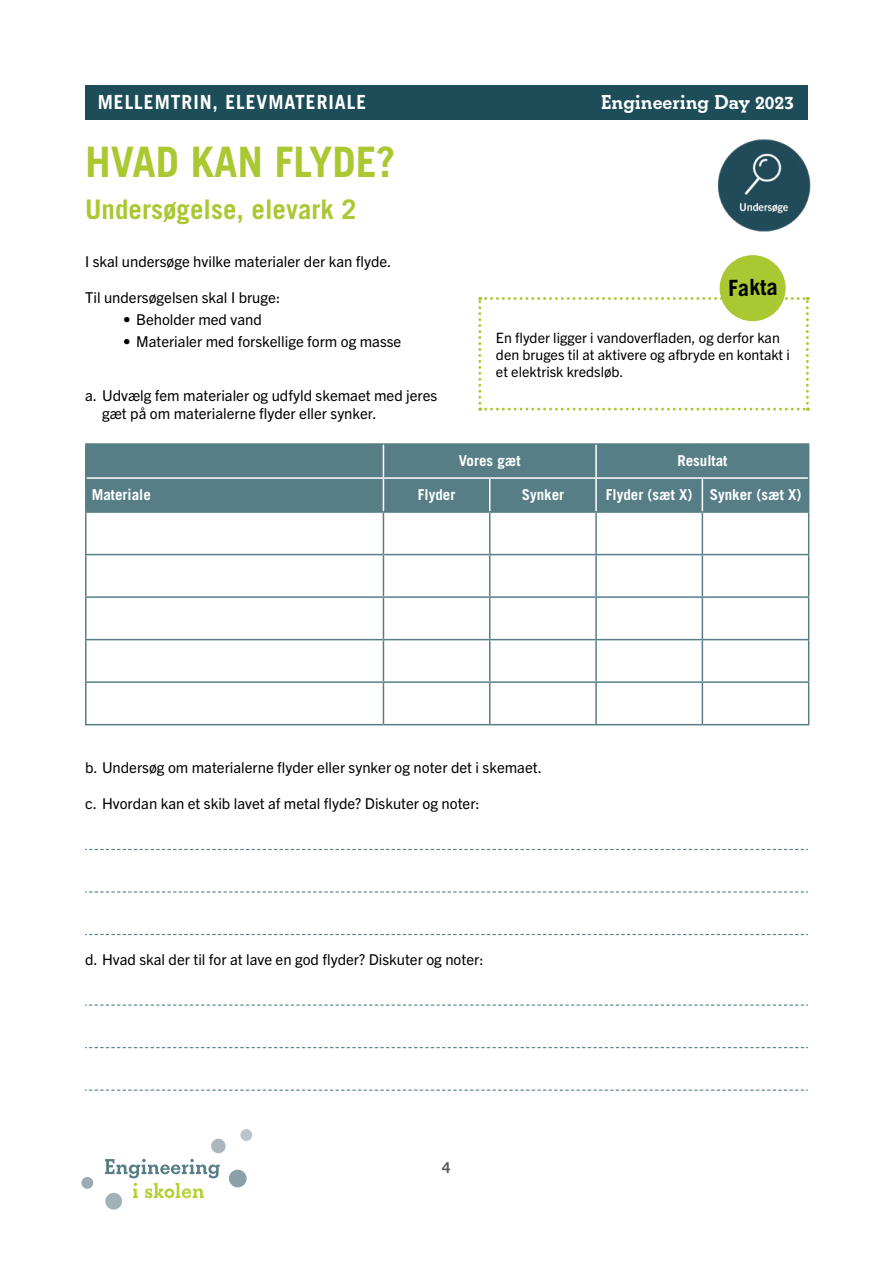
<style>
.page{position:relative;width:893px;height:1263px;background:#fff}
.page>*{position:absolute;margin:0;border:0;box-sizing:border-box;transform-origin:0 0}
.t1{font:700 42px "Trade Gothic LT Std";color:#a9c832}
.t2{font:700 27px "Trade Gothic LT Std";color:#a9c832}
.t3{font:700 22.35px "Trade Gothic LT Std";color:#000}
.t4{font:700 21px "Beton EF";color:#fff}
.t5{font:700 19.5px "Trade Gothic LT Std";letter-spacing:.05em;color:#fff}
.t6{font:15px/18px "Trade Gothic Next LT Pro";color:#000}
.t7{font:700 15px "Trade Gothic LT Std";color:#fff}
.t8{font:700 15px "Trade Gothic LT Std";color:#58595b}
.t9{font:14.25px/17.1px "Trade Gothic Next LT Pro";color:#000}
</style>
<div class="page">
<div style="left:229px;top:1170px;width:18px;height:17px;background:#8aa0a8;border-radius:50%"></div>
<div style="left:240px;top:1129px;width:12px;height:12px;background:#bac4c9;border-radius:50%"></div>
<div style="left:211px;top:1139px;width:15px;height:14px;background:#aab7bd;border-radius:50%"></div>
<div style="left:105px;top:1193px;width:17px;height:16px;background:#a1b1b8;border-radius:50%"></div>
<div style="left:81px;top:1177px;width:12px;height:12px;background:#9aabb2;border-radius:50%"></div>
<svg style="left:105px;top:1159px;width:115px;height:39px"></svg>
<div style="left:85px;top:85px;width:723px;height:34px;background:#1e4d5a"></div>
<img style="left:718px;top:139px;width:93px;height:93px">
<div style="left:87px;top:445px;width:721px;height:66px;background:#577e87"></div>
<hr style="left:596px;top:443px;width:106px;height:2px;background:#577e87">
<hr style="left:702px;top:443px;width:107px;height:2px;background:#577e87">
<hr style="left:808px;top:445px;width:1px;height:33px;background:#577e87">
<hr style="left:85px;top:513px;width:2px;height:41px;background:#577e87">
<hr style="left:383px;top:513px;width:1px;height:41px;background:#577e87">
<hr style="left:489px;top:513px;width:1px;height:41px;background:#577e87">
<hr style="left:595px;top:513px;width:2px;height:41px;background:#577e87">
<hr style="left:702px;top:513px;width:1px;height:41px;background:#577e87">
<hr style="left:808px;top:513px;width:1px;height:41px;background:#577e87">
<hr style="left:85px;top:554px;width:298px;height:1px;background:#577e87">
<hr style="left:85px;top:555px;width:2px;height:41px;background:#577e87">
<hr style="left:383px;top:554px;width:107px;height:1px;background:#577e87">
<hr style="left:383px;top:555px;width:1px;height:41px;background:#577e87">
<hr style="left:490px;top:554px;width:106px;height:1px;background:#577e87">
<hr style="left:489px;top:555px;width:1px;height:41px;background:#577e87">
<hr style="left:596px;top:554px;width:106px;height:1px;background:#577e87">
<hr style="left:595px;top:555px;width:2px;height:41px;background:#577e87">
<hr style="left:702px;top:554px;width:107px;height:1px;background:#577e87">
<hr style="left:702px;top:555px;width:1px;height:41px;background:#577e87">
<hr style="left:808px;top:555px;width:1px;height:41px;background:#577e87">
<hr style="left:85px;top:596px;width:298px;height:2px;background:#577e87">
<hr style="left:85px;top:598px;width:2px;height:41px;background:#577e87">
<hr style="left:383px;top:596px;width:107px;height:2px;background:#577e87">
<hr style="left:383px;top:598px;width:1px;height:41px;background:#577e87">
<hr style="left:490px;top:596px;width:106px;height:2px;background:#577e87">
<hr style="left:489px;top:598px;width:1px;height:41px;background:#577e87">
<hr style="left:596px;top:596px;width:106px;height:2px;background:#577e87">
<hr style="left:595px;top:598px;width:2px;height:41px;background:#577e87">
<hr style="left:702px;top:596px;width:107px;height:2px;background:#577e87">
<hr style="left:702px;top:598px;width:1px;height:41px;background:#577e87">
<hr style="left:808px;top:598px;width:1px;height:41px;background:#577e87">
<hr style="left:85px;top:639px;width:298px;height:1px;background:#577e87">
<hr style="left:85px;top:640px;width:2px;height:41px;background:#577e87">
<hr style="left:383px;top:639px;width:107px;height:1px;background:#577e87">
<hr style="left:383px;top:640px;width:1px;height:41px;background:#577e87">
<hr style="left:490px;top:639px;width:106px;height:1px;background:#577e87">
<hr style="left:489px;top:640px;width:1px;height:41px;background:#577e87">
<hr style="left:596px;top:639px;width:106px;height:1px;background:#577e87">
<hr style="left:595px;top:640px;width:2px;height:41px;background:#577e87">
<hr style="left:702px;top:639px;width:107px;height:1px;background:#577e87">
<hr style="left:702px;top:640px;width:1px;height:41px;background:#577e87">
<hr style="left:808px;top:640px;width:1px;height:41px;background:#577e87">
<hr style="left:85px;top:681px;width:298px;height:2px;background:#577e87">
<hr style="left:85px;top:683px;width:2px;height:41px;background:#577e87">
<hr style="left:383px;top:681px;width:107px;height:2px;background:#577e87">
<hr style="left:383px;top:683px;width:1px;height:41px;background:#577e87">
<hr style="left:490px;top:681px;width:106px;height:2px;background:#577e87">
<hr style="left:489px;top:683px;width:1px;height:41px;background:#577e87">
<hr style="left:596px;top:681px;width:106px;height:2px;background:#577e87">
<hr style="left:595px;top:683px;width:2px;height:41px;background:#577e87">
<hr style="left:702px;top:681px;width:107px;height:2px;background:#577e87">
<hr style="left:702px;top:683px;width:1px;height:41px;background:#577e87">
<hr style="left:808px;top:683px;width:1px;height:41px;background:#577e87">
<hr style="left:85px;top:724px;width:298px;height:1px;background:#577e87">
<hr style="left:383px;top:724px;width:107px;height:1px;background:#577e87">
<hr style="left:490px;top:724px;width:106px;height:1px;background:#577e87">
<hr style="left:596px;top:724px;width:106px;height:1px;background:#577e87">
<hr style="left:702px;top:724px;width:107px;height:1px;background:#577e87">
<hr style="left:85px;top:443px;width:298px;height:2px;background:#577e87">
<hr style="left:85px;top:445px;width:2px;height:33px;background:#577e87">
<hr style="left:383px;top:443px;width:107px;height:2px;background:#577e87">
<hr style="left:490px;top:443px;width:106px;height:2px;background:#577e87">
<hr style="left:383px;top:445px;width:1px;height:32px;background:#fff">
<hr style="left:595px;top:445px;width:2px;height:32px;background:#fff">
<hr style="left:87px;top:477px;width:296px;height:2px;background:#fff">
<hr style="left:383px;top:477px;width:107px;height:2px;background:#fff">
<hr style="left:383px;top:479px;width:1px;height:32px;background:#fff">
<hr style="left:490px;top:477px;width:106px;height:2px;background:#fff">
<hr style="left:489px;top:479px;width:1px;height:32px;background:#fff">
<hr style="left:596px;top:477px;width:106px;height:2px;background:#fff">
<hr style="left:595px;top:479px;width:2px;height:32px;background:#fff">
<hr style="left:85px;top:478px;width:2px;height:33px;background:#577e87">
<hr style="left:85px;top:511px;width:298px;height:2px;background:#577e87">
<hr style="left:383px;top:511px;width:107px;height:2px;background:#577e87">
<hr style="left:490px;top:511px;width:106px;height:2px;background:#577e87">
<hr style="left:596px;top:511px;width:106px;height:2px;background:#577e87">
<hr style="left:702px;top:477px;width:106px;height:2px;background:#fff">
<hr style="left:702px;top:479px;width:1px;height:32px;background:#fff">
<hr style="left:808px;top:478px;width:1px;height:33px;background:#577e87">
<hr style="left:702px;top:511px;width:107px;height:2px;background:#577e87">
<svg style="left:85px;top:849px;width:723px;height:1px"></svg>
<svg style="left:85px;top:891px;width:723px;height:1px"></svg>
<svg style="left:85px;top:934px;width:723px;height:1px"></svg>
<svg style="left:85px;top:1004px;width:723px;height:2px"></svg>
<svg style="left:85px;top:1047px;width:723px;height:1px"></svg>
<svg style="left:85px;top:1089px;width:723px;height:2px"></svg>
<svg style="left:478px;top:297px;width:331px;height:113px"></svg>
<div style="left:720px;top:255px;width:66px;height:66px;background:#a9c832;border-radius:50%"></div>
<h3 class="t5" style="left:98px;top:90px;width:270px">MELLEMTRIN, ELEVMATERIALE</h3>
<h3 class="t4" style="left:601px;top:90px;width:195px">Engineering Day 2023</h3>
<h1 class="t1" style="left:85px;top:136px;width:312px">HVAD KAN FLYDE?</h1>
<h2 class="t2" style="left:85px;top:193px;width:273px">Undersøgelse, elevark 2</h2>
<p class="t6" style="left:85px;top:251px;width:308px">I skal undersøge hvilke materialer der kan flyde.</p>
<p class="t6" style="left:85px;top:287px;width:197px">Til undersøgelsen skal I bruge:</p>
<p class="t6" style="left:123px;top:310px;width:140px">• Beholder med vand</p>
<p class="t6" style="left:123px;top:332px;width:279px">• Materialer med forskellige form og masse</p>
<p class="t6" style="left:102px;top:386px;width:337px;text-indent:-17px">a. Udvælg fem materialer og udfyld skemaet med jeres gæt på om materialerne flyder eller synker.</p>
<h3 class="t3" style="left:728px;top:274px;width:51px;rotate:-1deg">Fakta</h3>
<p class="t9" style="left:496px;top:328px;width:295px">En flyder ligger i vandoverfladen, og derfor kan den bruges til at aktivere og afbryde en kontakt i et elektrisk kredsløb.</p>
<p class="t7" style="left:459px;top:452px;width:63px">Vores gæt</p>
<p class="t7" style="left:677px;top:452px;width:52px">Resultat</p>
<p class="t7" style="left:92px;top:486px;width:61px">Materiale</p>
<p class="t7" style="left:418px;top:486px;width:39px">Flyder</p>
<p class="t7" style="left:522px;top:486px;width:44px">Synker</p>
<p class="t7" style="left:606px;top:486px;width:197px">Flyder (sæt X) Synker (sæt X)</p>
<p class="t6" style="left:85px;top:758px;width:458px">b. Undersøg om materialerne flyder eller synker og noter det i skemaet.</p>
<p class="t6" style="left:85px;top:794px;width:396px">c. Hvordan kan et skib lavet af metal flyde? Diskuter og noter:</p>
<p class="t6" style="left:85px;top:950px;width:400px">d. Hvad skal der til for at lave en god flyder? Diskuter og noter:</p>
<p class="t8" style="left:442px;top:1158px;width:10px">4</p>
</div>
